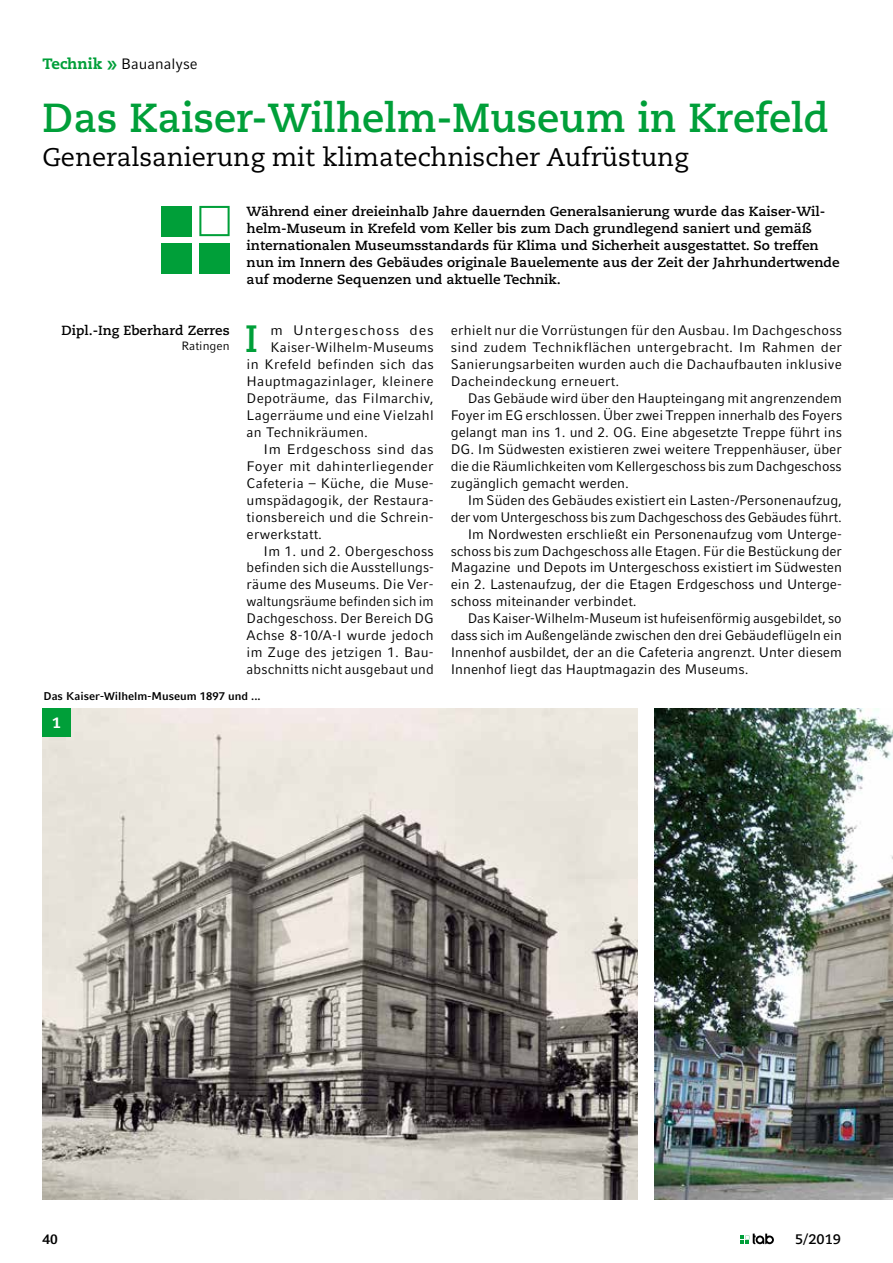
<style>
.page{position:relative;width:893px;height:1263px;background:#fff}
.page>*{position:absolute;margin:0;border:0;box-sizing:border-box;transform-origin:0 0}
.t1{font:700 40.5px "Caecilia LT Std";color:#009f39}
.t2{font:700 37.95px "Caecilia LT Std";color:#009f39}
.t3{font:25.5px "Caecilia LT Std";color:#000}
.t4{font:15px "Compatil Fact LT Pro";color:#000}
.t5{font:800 15px "Caecilia LT Std";color:#fff}
.t6{font:13.8px/17px "Compatil Fact LT Pro";color:#000;text-align:justify}
.t7{font:13.8px "Compatil Fact LT Pro";letter-spacing:.02em;color:#000}
.t8{font:13.8px "Compatil Fact LT Pro";color:#000;scale:.95 1}
.t9{font:13.8px "Compatil Fact LT Pro";letter-spacing:.025em;color:#000}
.t10{font:13.8px "Compatil Fact LT Pro";letter-spacing:.06em;color:#000;scale:1.05 1}
.t11{font:700 13.8px "Caecilia LT Std";color:#000}
.t12{font:700 13.8px "Compatil Fact LT Pro";color:#000}
.t13{font:700 13.2px/17px "Caecilia LT Std";color:#000}
.t14{font:12px "Compatil Fact LT Pro";color:#000}
.t15{font:700 11.25px "Compatil Fact LT Pro";color:#000}
.s1{font-family:"Caecilia LT Std";font-weight:800;color:#009f39}
.s2{font-weight:700;font-size:21px;color:#009f39}
</style>
<div class="page">
<svg style="left:740px;top:1233px;width:34px;height:11px"></svg>
<div style="left:199px;top:244px;width:31px;height:30px;background:#009f39"></div>
<div style="left:162px;top:244px;width:30px;height:30px;background:#009f39"></div>
<svg style="left:199px;top:206px;width:31px;height:30px"></svg>
<div style="left:162px;top:206px;width:30px;height:30px;background:#009f39"></div>
<img style="left:655px;top:708px;width:238px;height:492px">
<img style="left:43px;top:708px;width:595px;height:492px">
<div style="left:43px;top:708px;width:28px;height:28px;background:#009f39"></div>
<p class="t4" style="left:43px;top:55px;width:157px"><span class="s1">Technik</span> <span class="s2">»</span> Bauanalyse</p>
<h1 class="t1" style="left:43px;top:94px;width:788px">Das Kaiser-Wilhelm-Museum in Krefeld</h1>
<h3 class="t3" style="left:43px;top:142px;width:647px">Generalsanierung mit klimatechnischer Aufrüstung</h3>
<p class="t13" style="left:61px;top:322px;width:170px">Dipl.-Ing Eberhard Zerres</p>
<p class="t14" style="left:181px;top:338px;width:50px">Ratingen</p>
<p class="t13" style="left:247px;top:204px;width:594px">Während einer dreieinhalb Jahre dauernden Generalsanierung wurde das Kaiser-Wil&shy;helm-Museum in Krefeld vom Keller bis zum Dach grundlegend saniert und gemäß internationalen Museumsstandards für Klima und Sicherheit ausgestattet. So treffen nun im Innern des Gebäudes originale Bauelemente aus der Zeit der Jahrhundertwende auf moderne Sequenzen und aktuelle Technik.</p>
<p class="t6" style="left:451px;top:322px;width:393px">erhielt nur die Vorrüstungen für den Ausbau. Im Dachgeschoss sind zudem Technikflächen untergebracht. Im Rahmen der Sanierungsarbeiten wurden auch die Dachaufbauten inklusive Dacheindeckung erneuert.</p>
<p class="t6" style="left:451px;top:390px;width:393px;text-indent:17px">Das Gebäude wird über den Haupteingang mit angrenzendem Foyer im EG erschlossen. Über zwei Treppen innerhalb des Foyers gelangt man ins 1. und 2. OG. Eine abgesetzte Treppe führt ins DG. Im Südwesten existieren zwei weitere Treppenhäuser, über die die Räumlichkeiten vom Kellergeschoss bis zum Dachgeschoss zugänglich gemacht werden.</p>
<p class="t6" style="left:468px;top:491px;width:376px">Im Süden des Gebäudes existiert ein Lasten-/Personenaufzug,</p>
<p class="t6" style="left:451px;top:508px;width:392px">der vom Untergeschoss bis zum Dachgeschoss des Gebäudes führt.</p>
<p class="t6" style="left:468px;top:525px;width:376px">Im Nordwesten erschließt ein Personenaufzug vom Unterge-</p>
<p class="t6" style="left:451px;top:542px;width:393px">schoss bis zum Dachgeschoss alle Etagen. Für die Bestückung der</p>
<p class="t6" style="left:451px;top:559px;width:393px">Magazine und Depots im Untergeschoss existiert im Südwesten</p>
<p class="t6" style="left:451px;top:576px;width:393px">ein 2. Lastenaufzug, der die Etagen Erdgeschoss und Unterge-</p>
<p class="t6" style="left:451px;top:593px;width:187px">schoss miteinander verbindet.</p>
<p class="t6" style="left:468px;top:610px;width:375px">Das Kaiser-Wilhelm-Museum ist hufeisenförmig ausgebildet, so</p>
<p class="t6" style="left:451px;top:627px;width:393px">dass sich im Außengelände zwischen den drei Gebäudeflügeln ein</p>
<p class="t6" style="left:451px;top:644px;width:393px">Innenhof ausbildet, der an die Cafeteria angrenzt. Unter diesem</p>
<p class="t6" style="left:451px;top:661px;width:299px">Innenhof liegt das Hauptmagazin des Museums.</p>
<h2 class="t2" style="left:245px;top:316px;width:15px">I</h2>
<p class="t10" style="left:271px;top:322px;width:157px">m Untergeschoss des</p>
<p class="t6" style="left:271px;top:339px;width:165px">Kaiser-Wilhelm-Museums</p>
<p class="t7" style="left:247px;top:356px;width:189px">in Krefeld befinden sich das</p>
<p class="t7" style="left:247px;top:373px;width:189px">Hauptmagazinlager, kleinere</p>
<p class="t6" style="left:247px;top:390px;width:189px">Depoträume, das Filmarchiv,</p>
<p class="t6" style="left:247px;top:407px;width:189px">Lagerräume und eine Vielzahl</p>
<p class="t6" style="left:247px;top:424px;width:123px">an Technikräumen.</p>
<p class="t9" style="left:264px;top:441px;width:171px">Im Erdgeschoss sind das</p>
<p class="t7" style="left:247px;top:458px;width:189px">Foyer mit dahinterliegender</p>
<p class="t6" style="left:247px;top:474px;width:189px">Cafeteria – Küche, die Muse-</p>
<p class="t6" style="left:247px;top:491px;width:189px">umspädagogik, der Restaura-</p>
<p class="t6" style="left:247px;top:508px;width:189px">tionsbereich und die Schrein-</p>
<p class="t6" style="left:247px;top:525px;width:77px">erwerkstatt.</p>
<p class="t6" style="left:264px;top:542px;width:172px">Im 1. und 2. Obergeschoss</p>
<p class="t6" style="left:247px;top:559px;width:189px">befinden sich die Ausstellungs-</p>
<p class="t6" style="left:247px;top:576px;width:189px">räume des Museums. Die Ver-</p>
<p class="t8" style="left:247px;top:593px;width:198px">waltungsräume befinden sich im</p>
<p class="t6" style="left:247px;top:610px;width:189px">Dachgeschoss. Der Bereich DG</p>
<p class="t6" style="left:247px;top:627px;width:189px">Achse 8-10/A-I wurde jedoch</p>
<p class="t6" style="left:247px;top:644px;width:189px">im Zuge des jetzigen 1. Bau-</p>
<p class="t6" style="left:247px;top:661px;width:189px">abschnitts nicht ausgebaut und</p>
<p class="t15" style="left:43px;top:689px;width:219px">Das Kaiser-Wilhelm-Museum 1897 und ...</p>
<p class="t5" style="left:52px;top:713px;width:10px">1</p>
<p class="t12" style="left:43px;top:1231px;width:17px">40</p>
<p class="t11" style="left:795px;top:1231px;width:47px">5/2019</p>
</div>
